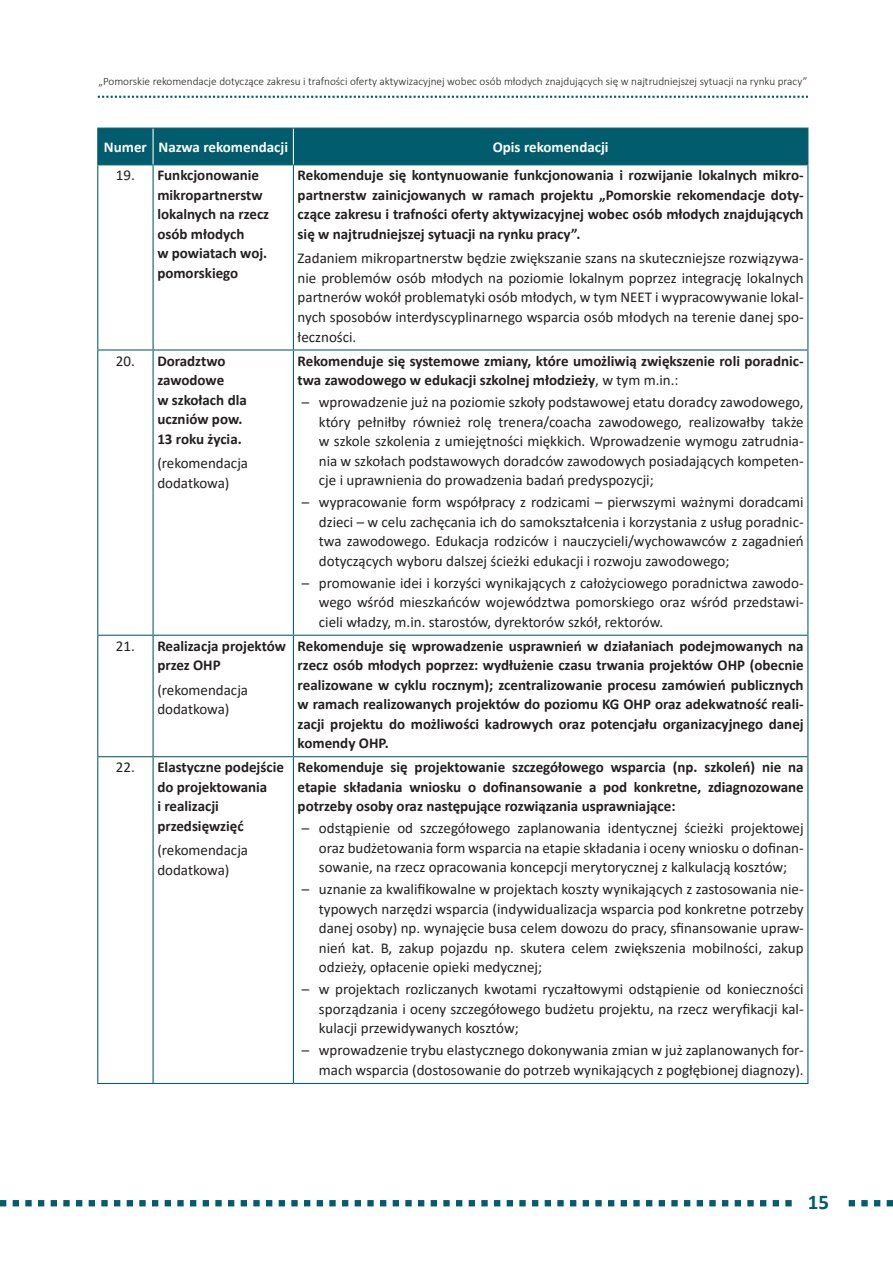
<style>
.page{position:relative;width:893px;height:1263px;background:#fff}
.page>*{position:absolute;margin:0;border:0;box-sizing:border-box;transform-origin:0 0}
.t1{font:700 21px "Calibri";color:#015c6e}
.t2{font:15px/19.5px "Calibri";color:#231f20;text-align:justify}
.t3{font:700 15px/19.5px "Calibri";color:#231f20}
.t4{font:700 15px "Calibri";color:#fff}
.t5{font:300 11.25px "Calibri";color:#231f20}
.s1{font-weight:400}
</style>
<div class="page">
<svg style="left:0;top:1200px;width:893px;height:6px"></svg>
<svg style="left:98px;top:96px;width:710px;height:2px"></svg>
<div style="left:798px;top:1193px;width:45px;height:15px;background:#fff"></div>
<div style="left:98px;top:129px;width:709px;height:35px;background:#015c6e"></div>
<hr style="left:97px;top:165px;width:1px;height:184px;background:#015c6e">
<hr style="left:807px;top:165px;width:1px;height:184px;background:#015c6e">
<hr style="left:97px;top:350px;width:1px;height:285px;background:#015c6e">
<hr style="left:807px;top:350px;width:1px;height:285px;background:#015c6e">
<hr style="left:97px;top:636px;width:1px;height:120px;background:#015c6e">
<hr style="left:807px;top:636px;width:1px;height:120px;background:#015c6e">
<hr style="left:97px;top:757px;width:1px;height:326px;background:#015c6e">
<hr style="left:807px;top:757px;width:1px;height:326px;background:#015c6e">
<hr style="left:97px;top:128px;width:56px;height:1px;background:#015c6e">
<hr style="left:97px;top:129px;width:1px;height:35px;background:#015c6e">
<hr style="left:153px;top:128px;width:140px;height:1px;background:#015c6e">
<hr style="left:293px;top:128px;width:515px;height:1px;background:#015c6e">
<hr style="left:807px;top:129px;width:1px;height:35px;background:#015c6e">
<hr style="left:97px;top:164px;width:56px;height:1px;background:#015c6e">
<hr style="left:153px;top:164px;width:140px;height:1px;background:#015c6e">
<hr style="left:293px;top:164px;width:515px;height:1px;background:#015c6e">
<hr style="left:153px;top:129px;width:1px;height:35px;background:#fff">
<hr style="left:293px;top:129px;width:1px;height:35px;background:#fff">
<hr style="left:153px;top:165px;width:1px;height:184px;background:#015c6e">
<hr style="left:153px;top:350px;width:1px;height:285px;background:#015c6e">
<hr style="left:293px;top:165px;width:1px;height:184px;background:#015c6e">
<hr style="left:293px;top:350px;width:1px;height:285px;background:#015c6e">
<hr style="left:97px;top:349px;width:56px;height:1px;background:#015c6e">
<hr style="left:97px;top:635px;width:56px;height:1px;background:#015c6e">
<hr style="left:153px;top:349px;width:140px;height:1px;background:#015c6e">
<hr style="left:153px;top:635px;width:140px;height:1px;background:#015c6e">
<hr style="left:153px;top:636px;width:1px;height:120px;background:#015c6e">
<hr style="left:293px;top:349px;width:515px;height:1px;background:#015c6e">
<hr style="left:293px;top:635px;width:515px;height:1px;background:#015c6e">
<hr style="left:293px;top:636px;width:1px;height:120px;background:#015c6e">
<hr style="left:97px;top:756px;width:56px;height:1px;background:#015c6e">
<hr style="left:153px;top:756px;width:140px;height:1px;background:#015c6e">
<hr style="left:153px;top:757px;width:1px;height:326px;background:#015c6e">
<hr style="left:293px;top:756px;width:515px;height:1px;background:#015c6e">
<hr style="left:293px;top:757px;width:1px;height:326px;background:#015c6e">
<hr style="left:97px;top:1083px;width:56px;height:1px;background:#015c6e">
<hr style="left:153px;top:1083px;width:140px;height:1px;background:#015c6e">
<hr style="left:293px;top:1083px;width:515px;height:1px;background:#015c6e">
<p class="t5" style="left:98px;top:74px;width:710px">„Pomorskie rekomendacje dotyczące zakresu i trafności oferty aktywizacyjnej wobec osób młodych znajdujących się w najtrudniejszej sytuacji na rynku pracy”</p>
<p class="t4" style="left:104px;top:137px;width:186px">Numer Nazwa rekomendacji</p>
<p class="t4" style="left:493px;top:137px;width:117px">Opis rekomendacji</p>
<p class="t3" style="left:157px;top:165px;width:113px;text-indent:-41px"><span class="s1">19.</span> Funkcjonowanie mikropartnerstw lokalnych na rzecz osób młodych<br>w powiatach woj. pomorskiego</p>
<p class="t3" style="left:298px;top:165px;width:507px;text-align:justify">Rekomenduje się kontynuowanie funkcjonowania i rozwijanie lokalnych mikro&shy;partnerstw zainicjowanych w ramach projektu „Pomorskie rekomendacje doty&shy;czące zakresu i trafności oferty aktywizacyjnej wobec osób młodych znajdujących się w najtrudniejszej sytuacji na rynku pracy”.</p>
<p class="t2" style="left:298px;top:248px;width:507px">Zadaniem mikropartnerstw będzie zwiększanie szans na skuteczniejsze rozwiązywa&shy;nie problemów osób młodych na poziomie lokalnym poprzez integrację lokalnych partnerów wokół problematyki osób młodych, w tym NEET i wypracowywanie lokal&shy;nych sposobów interdyscyplinarnego wsparcia osób młodych na terenie danej spo&shy;łeczności.</p>
<p class="t3" style="left:157px;top:350px;width:91px;text-indent:-41px"><span class="s1">20.</span> Doradztwo zawodowe<br>w szkołach dla uczniów pow.<br>13 roku życia.</p>
<p class="t2" style="left:157px;top:453px;width:92px">(rekomendacja dodatkowa)</p>
<p class="t3" style="left:298px;top:350px;width:507px">Rekomenduje się systemowe zmiany, które umożliwią zwiększenie roli poradnic&shy;twa zawodowego w edukacji szkolnej młodzieży<span class="s1">, w tym m.in.:</span></p>
<p class="t2" style="left:319px;top:392px;width:486px;text-indent:-17px">– wprowadzenie już na poziomie szkoły podstawowej etatu doradcy zawodowego, który pełniłby również rolę trenera/coacha zawodowego, realizowałby także w szkole szkolenia z umiejętności miękkich. Wprowadzenie wymogu zatrudnia&shy;nia w szkołach podstawowych doradców zawodowych posiadających kompeten&shy;cje i uprawnienia do prowadzenia badań predyspozycji;</p>
<p class="t2" style="left:319px;top:492px;width:486px;text-indent:-17px">– wypracowanie form współpracy z rodzicami – pierwszymi ważnymi doradcami dzieci – w celu zachęcania ich do samokształcenia i korzystania z usług poradnic&shy;twa zawodowego. Edukacja rodziców i nauczycieli/wychowawców z zagadnień dotyczących wyboru dalszej ścieżki edukacji i rozwoju zawodowego;</p>
<p class="t2" style="left:319px;top:572px;width:486px;text-indent:-17px">– promowanie idei i korzyści wynikających z całożyciowego poradnictwa zawodo&shy;wego wśród mieszkańców województwa pomorskiego oraz wśród przedstawi&shy;cieli władzy, m.in. starostów, dyrektorów szkół, rektorów.</p>
<p class="t3" style="left:157px;top:635px;width:130px;text-indent:-41px"><span class="s1">21.</span> Realizacja projektów przez OHP</p>
<p class="t2" style="left:157px;top:680px;width:92px">(rekomendacja dodatkowa)</p>
<p class="t3" style="left:298px;top:635px;width:508px;text-align:justify">Rekomenduje się wprowadzenie usprawnień w działaniach podejmowanych na rzecz osób młodych poprzez: wydłużenie czasu trwania projektów OHP (obecnie realizowane w cyklu rocznym); zcentralizowanie procesu zamówień publicznych w ramach realizowanych projektów do poziomu KG OHP oraz adekwatność reali&shy;zacji projektu do możliwości kadrowych oraz potencjału organizacyjnego danej komendy OHP.</p>
<p class="t3" style="left:157px;top:757px;width:128px;text-indent:-41px"><span class="s1">22.</span> Elastyczne podejście do projektowania<br>i realizacji przedsięwzięć</p>
<p class="t2" style="left:157px;top:840px;width:92px">(rekomendacja dodatkowa)</p>
<p class="t3" style="left:298px;top:757px;width:508px;text-align:justify">Rekomenduje się projektowanie szczegółowego wsparcia (np. szkoleń) nie na etapie składania wniosku o dofinansowanie a pod konkretne, zdiagnozowane potrzeby osoby oraz następujące rozwiązania usprawniające:</p>
<p class="t2" style="left:319px;top:818px;width:486px;text-indent:-17px">– odstąpienie od szczegółowego zaplanowania identycznej ścieżki projektowej oraz budżetowania form wsparcia na etapie składania i oceny wniosku o dofinan&shy;sowanie, na rzecz opracowania koncepcji merytorycznej z kalkulacją kosztów;</p>
<p class="t2" style="left:319px;top:879px;width:486px;text-indent:-17px">– uznanie za kwalifikowalne w projektach koszty wynikających z zastosowania nie&shy;typowych narzędzi wsparcia (indywidualizacja wsparcia pod konkretne potrzeby danej osoby) np. wynajęcie busa celem dowozu do pracy, sfinansowanie upraw&shy;nień kat. B, zakup pojazdu np. skutera celem zwiększenia mobilności, zakup odzieży, opłacenie opieki medycznej;</p>
<p class="t2" style="left:319px;top:979px;width:486px;text-indent:-17px">– w projektach rozliczanych kwotami ryczałtowymi odstąpienie od konieczności sporządzania i oceny szczegółowego budżetu projektu, na rzecz weryfikacji kal&shy;kulacji przewidywanych kosztów;</p>
<p class="t2" style="left:302px;top:1040px;width:503px;text-align:right">– wprowadzenie trybu elastycznego dokonywania zmian w już zaplanowanych for&shy;mach wsparcia (dostosowanie do potrzeb wynikających z pogłębionej diagnozy).</p>
<h1 class="t1" style="left:808px;top:1187px;width:23px">15</h1>
</div>
